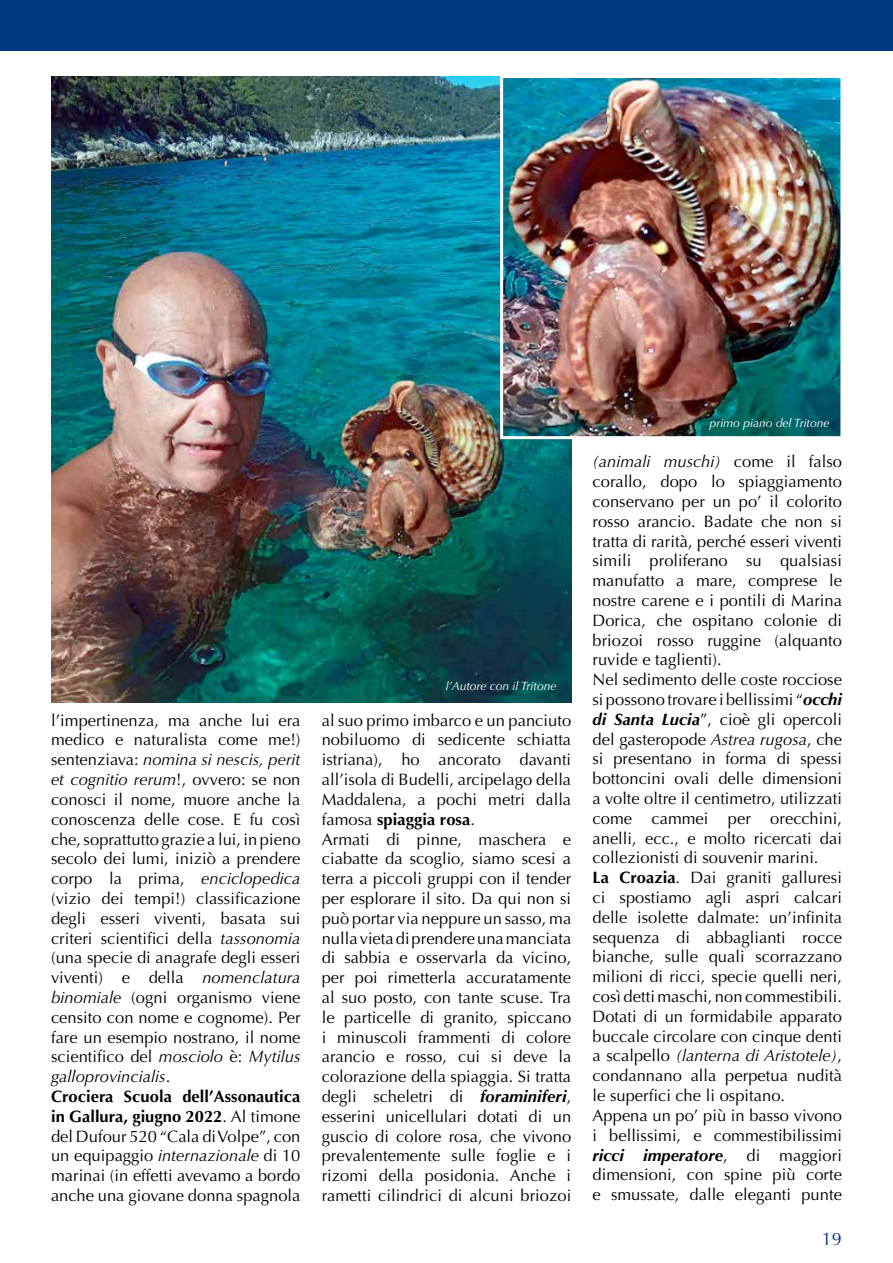
<style>
.page{position:relative;width:893px;height:1263px;background:#fff}
.page>*{position:absolute;margin:0;border:0;box-sizing:border-box;transform-origin:0 0}
.t1{font:18px "Optima";color:#003882}
.t2{font:16.5px/19.8px "Optima";letter-spacing:.005em;color:#000}
.t3{font:italic 12px "Optima";color:#fff}
.s1{font-style:italic}
.s2{font-weight:700}
.s3{font-weight:700;font-style:italic}
</style>
<div class="page">
<div style="left:0;top:0;width:893px;height:51px;background:#003882"></div>
<img style="left:51px;top:77px;width:521px;height:626px">
<img style="left:504px;top:79px;width:335px;height:356px">
<div style="left:500px;top:75px;width:343px;height:364px;border:3px solid #fff"></div>
<p class="t3" style="left:446px;top:679px;width:112px">l’Autore con il Tritone</p>
<p class="t2" style="left:51px;top:710px;width:251px">l’impertinenza, ma anche lui era medico e naturalista come me!) sentenziava: <span class="s1">nomina si nescis, perit et cognitio rerum</span>!, ovvero: se non conosci il nome, muore anche la conoscenza delle cose. E fu così che, soprattutto grazie a lui, in pieno secolo dei lumi, iniziò a prendere corpo la prima, <span class="s1">enciclopedica </span>(vizio dei tempi!) classificazione degli esseri viventi, basata sui criteri scientifici della <span class="s1">tassonomia </span>(una specie di anagrafe degli esseri viventi) e della <span class="s1">nomenclatura binomiale</span> (ogni organismo viene censito con nome e cognome). Per fare un esempio nostrano, il nome scientifico del <span class="s1">mosciolo</span> è: <span class="s1">Mytilus galloprovincialis</span>.<br><span class="s2">Crociera Scuola dell’Assonautica in Gallura, giugno 2022</span>. Al timone del Dufour 520 “Cala di Volpe”, con un equipaggio <span class="s1">internazionale</span> di 10 marinai (in effetti avevamo a bordo anche una giovane donna spagnola</p>
<p class="t2" style="left:322px;top:710px;width:251px">al suo primo imbarco e un panciuto nobiluomo di sedicente schiatta istriana), ho ancorato davanti all’isola di Budelli, arcipelago della Maddalena, a pochi metri dalla famosa <span class="s2">spiaggia rosa</span>.<br>Armati di pinne, maschera e ciabatte da scoglio, siamo scesi a terra a piccoli gruppi con il tender per esplorare il sito. Da qui non si può portar via neppure un sasso, ma nulla vieta di prendere una manciata di sabbia e osservarla da vicino, per poi rimetterla accuratamente al suo posto, con tante scuse. Tra le particelle di granito, spiccano i minuscoli frammenti di colore arancio e rosso, cui si deve la colorazione della spiaggia. Si tratta degli scheletri di <span class="s3">foraminiferi</span>, esserini unicellulari dotati di un guscio di colore rosa, che vivono prevalentemente sulle foglie e i rizomi della posidonia. Anche i rametti cilindrici di alcuni briozoi</p>
<p class="t3" style="left:709px;top:416px;width:122px">primo piano del Tritone</p>
<p class="t2" style="left:592px;top:452px;width:251px"><span class="s1">(animali muschi)</span> come il falso corallo, dopo lo spiaggiamento conservano per un po’ il colorito rosso arancio. Badate che non si tratta di rarità, perché esseri viventi simili proliferano su qualsiasi manufatto a mare, comprese le nostre carene e i pontili di Marina Dorica, che ospitano colonie di briozoi rosso ruggine (alquanto ruvide e taglienti).<br>Nel sedimento delle coste rocciose si possono trovare i bellissimi “<span class="s3">occhi di Santa Lucia</span>”, cioè gli opercoli del gasteropode <span class="s1">Astrea rugosa</span>, che si presentano in forma di spessi bottoncini ovali delle dimensioni a volte oltre il centimetro, utilizzati come cammei per orecchini, anelli, ecc., e molto ricercati dai collezionisti di souvenir marini.<br><span class="s2">La Croazia</span>. Dai graniti galluresi ci spostiamo agli aspri calcari delle isolette dalmate: un’infinita sequenza di abbaglianti rocce bianche, sulle quali scorrazzano milioni di ricci, specie quelli neri, così detti maschi, non commestibili.<br>Dotati di un formidabile apparato buccale circolare con cinque denti a scalpello <span class="s1">(lanterna di Aristotele)</span>, condannano alla perpetua nudità le superfici che li ospitano.<br>Appena un po’ più in basso vivono i bellissimi, e commestibilissimi <span class="s3">ricci imperatore</span>, di maggiori dimensioni, con spine più corte e smussate, dalle eleganti punte</p>
<p class="t1" style="left:822px;top:1229px;width:22px">19</p>
</div>
